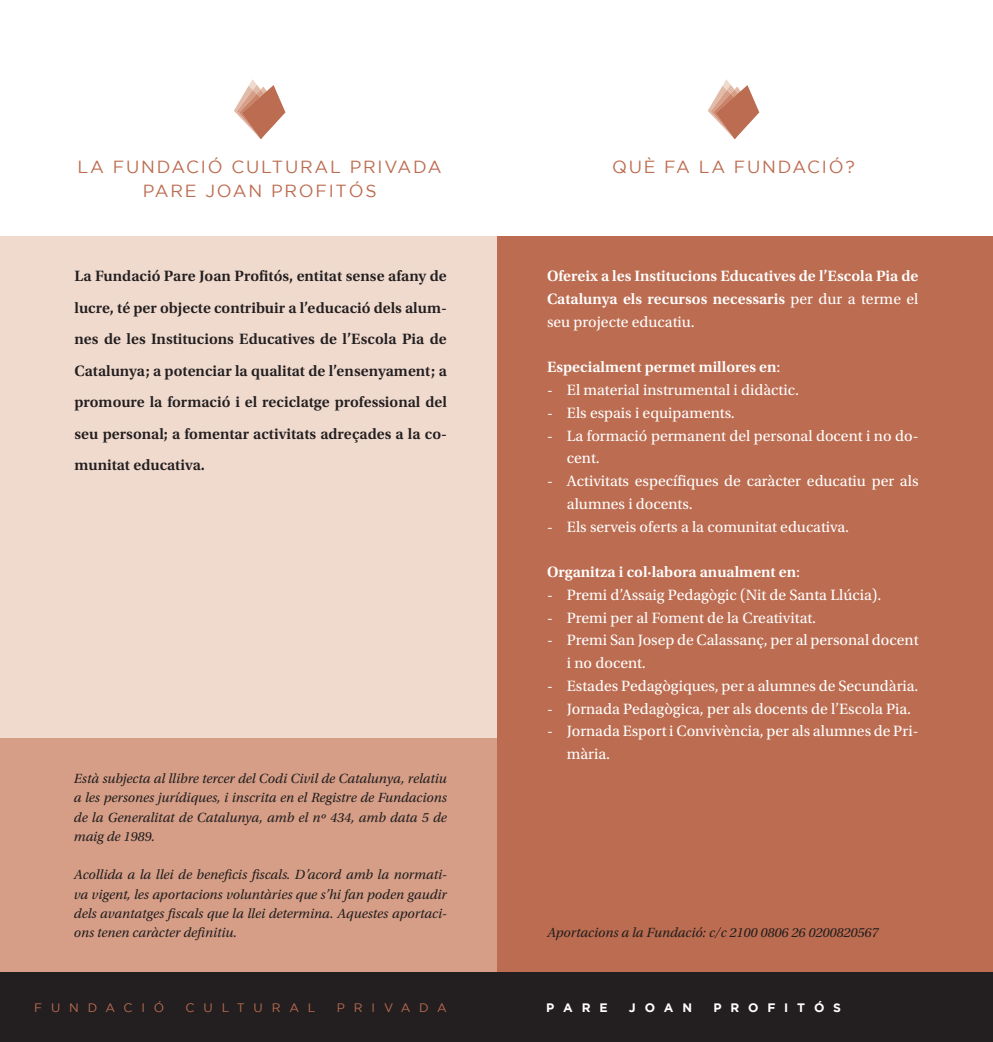
<style>
.page{position:relative;width:993px;height:1042px;background:#fff}
.page>*{position:absolute;margin:0;border:0;box-sizing:border-box;transform-origin:0 0}
.t1{font:17.5px/24.5px "Gotham";letter-spacing:.1em;color:#bc6c50;text-align:center}
.t2{font:15.75px/22.8px "Utopia Std";color:#fff}
.t3{font:600 15.75px/31.5px "Utopia Std";color:#231f20;text-align:justify}
.t4{font:600 15.75px/22.8px "Utopia Std";color:#fff;text-align:justify}
.t5{font:italic 14px/19.2px "Utopia Std";color:#231f20;text-align:justify}
.t6{font:12.25px "Gotham";letter-spacing:.72em;color:#bc6c50}
.t7{font:700 12.25px "Gotham";letter-spacing:.72em;color:#fff}
.s1{font-weight:400}
</style>
<div class="page">
<div style="left:496px;top:236px;width:496px;height:736px;background:#bc6c50"></div>
<div style="left:0;top:737px;width:496px;height:235px;background:#d69e86"></div>
<div style="left:0;top:236px;width:496px;height:501px;background:#f0dace"></div>
<div style="left:0;top:972px;width:992px;height:70px;background:#231f20"></div>
<svg style="left:234px;top:79px;width:51px;height:60px"></svg>
<svg style="left:708px;top:79px;width:51px;height:60px"></svg>
<p class="t1" style="left:78px;top:154px;width:365px">LA FUNDACIÓ CULTURAL PRIVADA<br>PARE JOAN PROFITÓS</p>
<p class="t1" style="left:612px;top:154px;width:244px">QUÈ FA LA FUNDACIÓ?</p>
<p class="t3" style="left:74px;top:261px;width:374px">La Fundació Pare Joan Profitós, entitat sense afany de lucre, té per objecte contribuir a l’educació dels alum&shy;nes de les Institucions Educatives de l’Escola Pia de Catalunya; a potenciar la qualitat de l’ensenyament; a promoure la formació i el reciclatge professional del seu personal; a fomentar activitats adreçades a la co&shy;munitat educativa.</p>
<p class="t4" style="left:547px;top:265px;width:373px">Ofereix a les Institucions Educatives de l’Escola Pia de Catalunya els recursos necessaris <span class="s1">per dur a terme el seu projecte educatiu.</span></p>
<p class="t4" style="left:547px;top:356px;width:235px">Especialment permet millores en<span class="s1">:</span></p>
<p class="t2" style="left:547px;top:379px;width:253px">- El material instrumental i didàctic.</p>
<p class="t2" style="left:547px;top:402px;width:189px">- Els espais i equipaments.</p>
<p class="t2" style="left:566px;top:424px;width:353px;text-indent:-20px">- La formació permanent del personal docent i no do&shy;cent.</p>
<p class="t2" style="left:566px;top:470px;width:353px;text-indent:-20px">- Activitats específiques de caràcter educatiu per als alumnes i docents.</p>
<p class="t2" style="left:547px;top:515px;width:303px">- Els serveis oferts a la comunitat educativa.</p>
<p class="t4" style="left:547px;top:561px;width:254px">Organitza i col·labora anualment en<span class="s1">:</span></p>
<p class="t2" style="left:547px;top:584px;width:336px">- Premi d’Assaig Pedagògic (Nit de Santa Llúcia).</p>
<p class="t2" style="left:547px;top:606px;width:270px">- Premi per al Foment de la Creativitat.</p>
<p class="t2" style="left:566px;top:629px;width:353px;text-indent:-20px">- Premi San Josep de Calassanç, per al personal docent i no docent.</p>
<p class="t2" style="left:547px;top:675px;width:373px">- Estades Pedagògiques, per a alumnes de Secundària.</p>
<p class="t2" style="left:547px;top:697px;width:365px">- Jornada Pedagògica, per als docents de l’Escola Pia.</p>
<p class="t2" style="left:566px;top:720px;width:353px;text-indent:-20px">- Jornada Esport i Convivència, per als alumnes de Pri&shy;mària.</p>
<p class="t5" style="left:74px;top:769px;width:374px">Està subjecta al llibre tercer del Codi Civil de Catalunya, relatiu a les persones jurídiques, i inscrita en el Registre de Fundacions de la Generalitat de Catalunya, amb el nº 434, amb data 5 de maig de 1989.</p>
<p class="t5" style="left:74px;top:865px;width:374px">Acollida a la llei de beneficis fiscals. D’acord amb la normati&shy;va vigent, les aportacions voluntàries que s’hi fan poden gaudir dels avantatges fiscals que la llei determina. Aquestes aportaci&shy;ons tenen caràcter definitiu.</p>
<p class="t5" style="left:547px;top:923px;width:333px">Aportacions a la Fundació: c/c 2100 0806 26 0200820567</p>
<p class="t6" style="left:34px;top:1000px;width:131px">FUNDACIÓ</p>
<p class="t6" style="left:185px;top:1000px;width:131px">CULTURAL</p>
<p class="t6" style="left:337px;top:1000px;width:111px">PRIVADA</p>
<p class="t7" style="left:546px;top:1000px;width:63px">PARE</p>
<p class="t7" style="left:628px;top:1000px;width:65px">JOAN</p>
<p class="t7" style="left:713px;top:1000px;width:129px">PROFITÓS</p>
</div>
